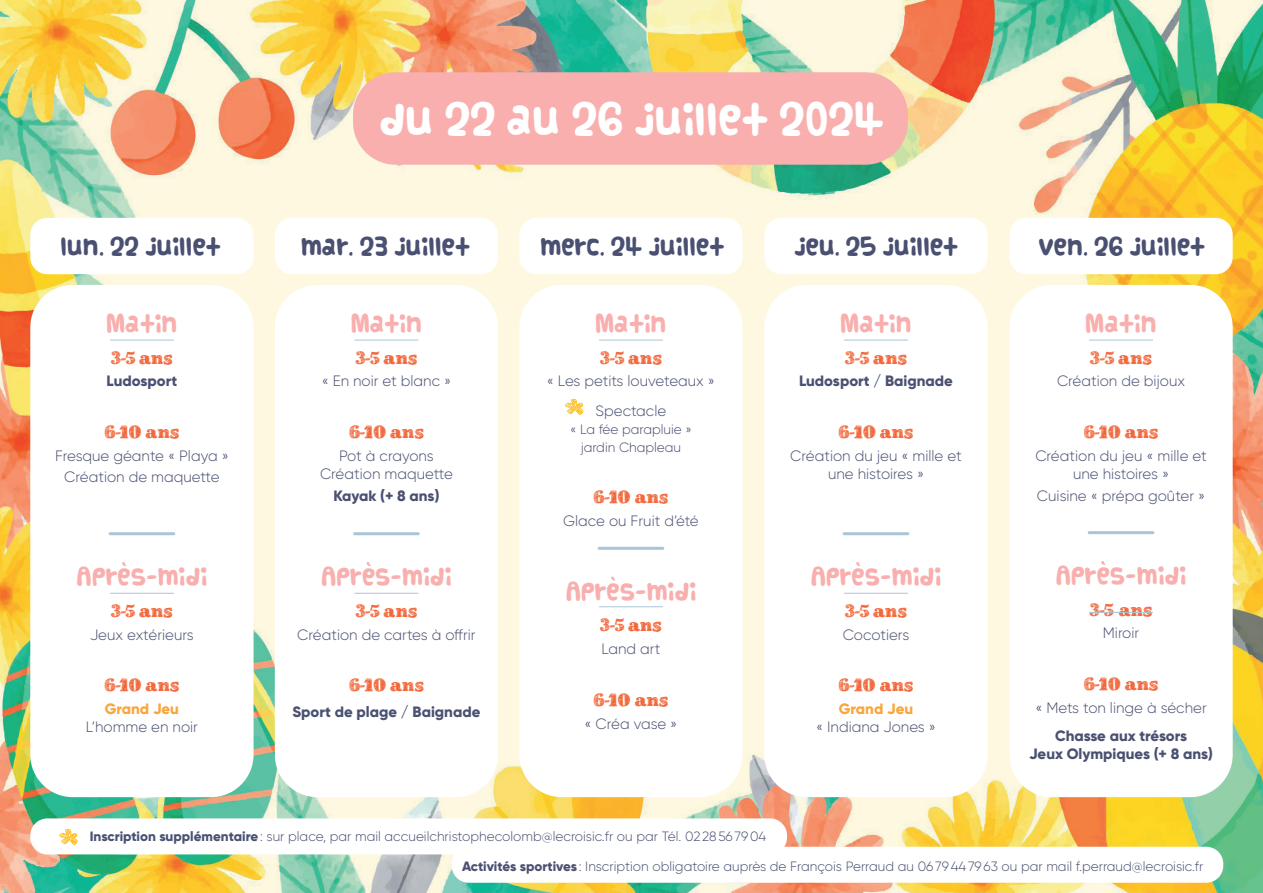
<style>
.page{position:relative;width:1263px;height:893px;background:#fff}
.page>*{position:absolute;margin:0;border:0;box-sizing:border-box;transform-origin:0 0}
.t1{font:51.3px "School Book New";color:#fec126}
.t2{font:34.5px "Vanilla";color:#fff}
.t3{font:19.5px "Vanilla";color:#f8afae}
.t4{font:19.5px "Vanilla";color:#4a5071}
.t5{font:18px "School Book New";color:#f2673a}
.t6{font:300 15px/18px "Gilroy";color:#4a5071;text-align:center}
.t7{font:800 15px/18px "Gilroy";color:#4a5071;text-align:center}
.t8{font:800 15px "Gilroy";color:#faa53a}
.t9{font:300 13.5px/18px "Gilroy";color:#4a5071;text-align:center}
.s1{font-weight:800}
</style>
<div class="page">
<img style="left:0;top:0;width:1263px;height:893px">
<div style="left:30px;top:218px;width:224px;height:56px;background:#fff;border-radius:17px"></div>
<div style="left:275px;top:218px;width:223px;height:56px;background:#fff;border-radius:17px"></div>
<div style="left:519px;top:218px;width:223px;height:56px;background:#fff;border-radius:17px"></div>
<div style="left:764px;top:218px;width:224px;height:56px;background:#fff;border-radius:17px"></div>
<div style="left:1009px;top:218px;width:224px;height:56px;background:#fff;border-radius:17px"></div>
<div style="left:275px;top:285px;width:223px;height:512px;background:#fff;border-radius:43px"></div>
<div style="left:519px;top:285px;width:223px;height:512px;background:#fff;border-radius:43px"></div>
<div style="left:764px;top:285px;width:224px;height:512px;background:#fff;border-radius:43px"></div>
<div style="left:30px;top:285px;width:224px;height:512px;background:#fff;border-radius:43px"></div>
<div style="left:1009px;top:285px;width:224px;height:512px;background:#fff;border-radius:43px"></div>
<svg style="left:122px;top:562px;width:4px;height:4px"></svg>
<svg style="left:611px;top:577px;width:4px;height:4px"></svg>
<svg style="left:856px;top:562px;width:4px;height:4px"></svg>
<svg style="left:1101px;top:561px;width:4px;height:4px"></svg>
<hr style="left:355px;top:340px;width:63px;height:1px;background:#a9c5d8">
<hr style="left:110px;top:340px;width:64px;height:1px;background:#a9c5d8">
<hr style="left:599px;top:340px;width:64px;height:1px;background:#a9c5d8">
<hr style="left:844px;top:340px;width:64px;height:1px;background:#a9c5d8">
<hr style="left:1089px;top:340px;width:64px;height:1px;background:#a9c5d8">
<hr style="left:355px;top:593px;width:63px;height:1px;background:#a9c5d8">
<hr style="left:110px;top:593px;width:64px;height:1px;background:#a9c5d8">
<hr style="left:599px;top:606px;width:64px;height:1px;background:#a9c5d8">
<hr style="left:844px;top:593px;width:64px;height:1px;background:#a9c5d8">
<hr style="left:1089px;top:612px;width:64px;height:1px;background:#a9c5d8">
<hr style="left:355px;top:532px;width:63px;height:3px;background:#a9c5d8">
<hr style="left:110px;top:532px;width:64px;height:3px;background:#a9c5d8">
<hr style="left:599px;top:547px;width:64px;height:3px;background:#a9c5d8">
<hr style="left:844px;top:532px;width:64px;height:3px;background:#a9c5d8">
<hr style="left:1089px;top:531px;width:64px;height:3px;background:#a9c5d8">
<div style="left:353px;top:72px;width:555px;height:93px;background:#f8afae;border-radius:43px"></div>
<div style="left:30px;top:818px;width:757px;height:36px;background:#fff;border-radius:17px"></div>
<div style="left:452px;top:847px;width:771px;height:36px;background:#fff;border-radius:17px"></div>
<h2 class="t2" style="left:379px;top:100px;width:506px">du 22 au 26 juillet 2024</h2>
<h3 class="t4" style="left:60px;top:236px;width:162px">lun. 22 juillet</h3>
<h3 class="t4" style="left:301px;top:236px;width:170px">mar. 23 juillet</h3>
<h3 class="t4" style="left:540px;top:236px;width:185px">merc. 24 juillet</h3>
<h3 class="t4" style="left:795px;top:236px;width:165px">jeu. 25 juillet</h3>
<h3 class="t4" style="left:1038px;top:236px;width:168px">ven. 26 juillet</h3>
<h3 class="t3" style="left:106px;top:313px;width:73px">Matin</h3>
<h3 class="t3" style="left:351px;top:313px;width:73px">Matin</h3>
<h3 class="t3" style="left:595px;top:313px;width:73px">Matin</h3>
<h3 class="t3" style="left:840px;top:313px;width:73px">Matin</h3>
<h3 class="t3" style="left:1085px;top:313px;width:73px">Matin</h3>
<p class="t5" style="left:111px;top:348px;width:64px">3-5 ans</p>
<p class="t5" style="left:355px;top:348px;width:64px">3-5 ans</p>
<p class="t5" style="left:600px;top:348px;width:64px">3-5 ans</p>
<p class="t5" style="left:845px;top:348px;width:64px">3-5 ans</p>
<p class="t5" style="left:1090px;top:348px;width:64px">3-5 ans</p>
<p class="t7" style="left:107px;top:372px;width:72px">Ludosport</p>
<p class="t6" style="left:322px;top:372px;width:131px">« En noir et blanc »</p>
<p class="t6" style="left:547px;top:366px;width:169px;line-height:30px">« Les petits louveteaux »<br>Spectacle</p>
<p class="t9" style="left:570px;top:420px;width:123px">« La fée parapluie » jardin Chapleau</p>
<h1 class="t1" style="left:568px;top:395px;width:16px">*</h1>
<p class="t5" style="left:104px;top:422px;width:77px">6-10 ans</p>
<p class="t5" style="left:349px;top:422px;width:77px">6-10 ans</p>
<p class="t6" style="left:55px;top:445px;width:175px;line-height:21px">Fresque géante « Playa »<br>Création de maquette</p>
<p class="t6" style="left:320px;top:446px;width:134px">Pot à crayons<br>Création maquette</p>
<p class="t7" style="left:799px;top:372px;width:155px">Ludosport / Baignade</p>
<p class="t6" style="left:1057px;top:372px;width:130px">Création de bijoux</p>
<p class="t5" style="left:838px;top:422px;width:77px">6-10 ans</p>
<p class="t5" style="left:1083px;top:422px;width:77px">6-10 ans</p>
<p class="t6" style="left:790px;top:446px;width:173px">Création du jeu « mille et une histoires »</p>
<p class="t6" style="left:1035px;top:446px;width:173px">Création du jeu « mille et une histoires »</p>
<p class="t7" style="left:333px;top:487px;width:108px">Kayak (+ 8 ans)</p>
<p class="t6" style="left:1037px;top:487px;width:170px">Cuisine « prépa goûter »</p>
<p class="t5" style="left:593px;top:487px;width:77px">6-10 ans</p>
<h3 class="t3" style="left:77px;top:566px;width:132px">Apres-midi</h3>
<h3 class="t3" style="left:321px;top:566px;width:132px">Apres-midi</h3>
<p class="t5" style="left:111px;top:601px;width:64px">3-5 ans</p>
<p class="t5" style="left:355px;top:601px;width:64px">3-5 ans</p>
<p class="t6" style="left:90px;top:625px;width:105px">Jeux extérieurs</p>
<p class="t6" style="left:297px;top:625px;width:180px">Création de cartes à offrir</p>
<p class="t6" style="left:563px;top:511px;width:137px">Glace ou Fruit d’été</p>
<h3 class="t3" style="left:566px;top:581px;width:132px">Apres-midi</h3>
<p class="t5" style="left:600px;top:615px;width:64px">3-5 ans</p>
<p class="t6" style="left:601px;top:640px;width:61px">Land art</p>
<p class="t5" style="left:104px;top:675px;width:77px">6-10 ans</p>
<p class="t5" style="left:349px;top:675px;width:77px">6-10 ans</p>
<p class="t5" style="left:593px;top:690px;width:77px">6-10 ans</p>
<p class="t8" style="left:105px;top:699px;width:76px">Grand Jeu</p>
<p class="t6" style="left:86px;top:718px;width:114px">L’homme en noir</p>
<p class="t6" style="left:585px;top:714px;width:94px">« Créa vase »</p>
<p class="t7" style="left:292px;top:703px;width:189px">Sport de plage / Baignade</p>
<h3 class="t3" style="left:811px;top:566px;width:132px">Apres-midi</h3>
<h3 class="t3" style="left:1056px;top:565px;width:132px">Apres-midi</h3>
<p class="t5" style="left:845px;top:601px;width:64px">3-5 ans</p>
<p class="t5" style="left:1089px;top:600px;width:65px">3-5 ans</p>
<p class="t6" style="left:843px;top:625px;width:68px">Cocotiers</p>
<p class="t6" style="left:1103px;top:624px;width:38px">Miroir</p>
<p class="t5" style="left:838px;top:675px;width:77px">6-10 ans</p>
<p class="t5" style="left:1083px;top:674px;width:77px">6-10 ans</p>
<p class="t8" style="left:839px;top:699px;width:76px">Grand Jeu</p>
<p class="t6" style="left:816px;top:718px;width:121px">« Indiana Jones »</p>
<p class="t6" style="left:1035px;top:698px;width:173px">« Mets ton linge à sécher</p>
<p class="t7" style="left:1029px;top:726px;width:185px">Chasse aux trésors<br>Jeux Olympiques (+ 8 ans)</p>
<h1 class="t1" style="left:62px;top:825px;width:16px">*</h1>
<p class="t9" style="left:90px;top:827px;width:678px"><span class="s1">Inscription supplémentaire</span>: sur place, par mail accueilchristophecolomb@lecroisic.fr ou par Tél. 0228567904</p>
<p class="t9" style="left:462px;top:857px;width:743px"><span class="s1">Activités sportives</span> : Inscription obligatoire auprès de François Perraud au 0679447963 ou par mail f.perraud@lecroisic.fr</p>
</div>
